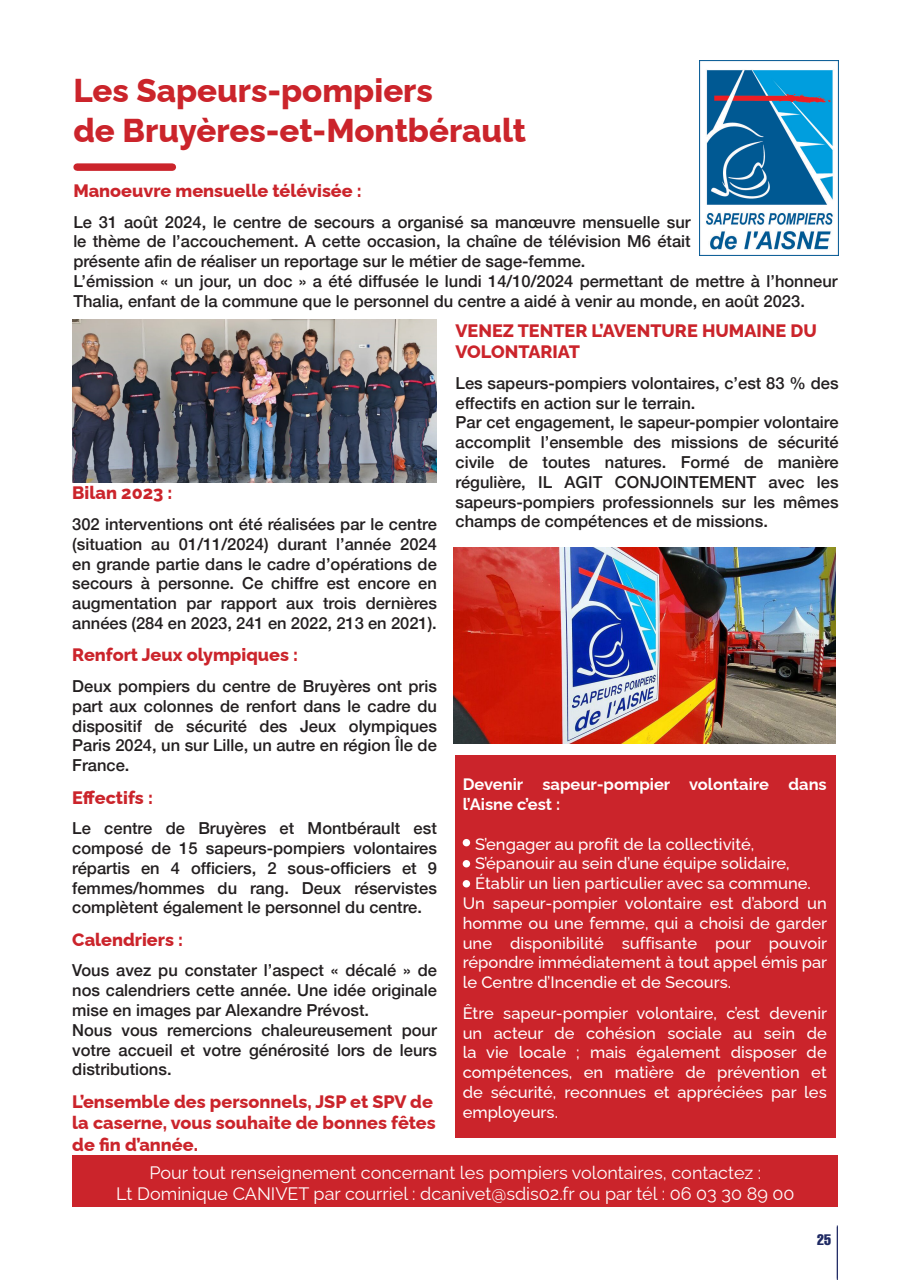
<style>
.page{position:relative;width:910px;height:1280px;background:#fff}
.page>*{position:absolute;margin:0;border:0;box-sizing:border-box;transform-origin:0 0}
.t1{font:800 33px/39.6px "Raleway";color:#cb242b}
.t2{font:800 18px/21.6px "Raleway";color:#cb242b}
.t3{font:18px/21.6px "Raleway";color:#fff;text-align:center}
.t4{font:500 16.5px/19.8px "Helvetica Neue";color:#231f20;text-align:justify}
.t5{font:500 16.5px/19.8px "Raleway";color:#fff;text-align:justify}
.t6{font:700 16.5px/19.8px "Raleway";color:#fff}
.t7{font:extra-condensed 15px "Helvetica";color:#1e2963}
</style>
<div class="page">
<hr style="left:837px;top:1227px;width:1px;height:53px;background:#1e2963">
<hr style="left:837px;top:1225px;width:1px;height:54px;background:#1e2963">
<div style="left:77px;top:163px;width:95px;height:8px;background:#cb242b"></div>
<img style="left:699px;top:60px;width:140px;height:195px">
<div style="left:73px;top:1155px;width:765px;height:51px;background:#cb242b"></div>
<img style="left:454px;top:547px;width:382px;height:197px">
<img style="left:72px;top:320px;width:365px;height:163px">
<div style="left:455px;top:756px;width:381px;height:382px;background:#cb242b"></div>
<div style="left:463px;top:860px;width:7px;height:7px;background:#fff;border-radius:50%"></div>
<div style="left:463px;top:839px;width:7px;height:7px;background:#fff;border-radius:50%"></div>
<div style="left:463px;top:880px;width:7px;height:7px;background:#fff;border-radius:50%"></div>
<h1 class="t1" style="left:73px;top:67px;width:454px">Les Sapeurs-pompiers<br>de Bruyères-et-Montbérault</h1>
<p class="t2" style="left:73px;top:178px;width:290px">Manoeuvre mensuelle télévisée :</p>
<p class="t4" style="left:73px;top:210px;width:766px;text-align:left">Le 31 août 2024, le centre de secours a organisé sa manœuvre mensuelle sur<br>le thème de l’accouchement. A cette occasion, la chaîne de télévision M6 était<br>présente afin de réaliser un reportage sur le métier de sage-femme.<br>L’émission « un jour, un doc » a été diffusée le lundi 14/10/2024 permettant de mettre à l’honneur Thalia, enfant de la commune que le personnel du centre a aidé à venir au monde, en août 2023.</p>
<p class="t2" style="left:455px;top:317px;width:363px">VENEZ TENTER L’AVENTURE HUMAINE DU<br>VOLONTARIAT</p>
<p class="t4" style="left:455px;top:372px;width:385px;text-align:left">Les sapeurs-pompiers volontaires, c’est 83 % des effectifs en action sur le terrain.<br>Par cet engagement, le sapeur-pompier volontaire accomplit l’ensemble des missions de sécurité civile de toutes natures. Formé de manière régulière, IL AGIT CONJOINTEMENT avec les sapeurs-pompiers professionnels sur les mêmes champs de compétences et de missions.</p>
<p class="t2" style="left:72px;top:480px;width:102px">Bilan 2023 :</p>
<p class="t4" style="left:72px;top:513px;width:366px">302 interventions ont été réalisées par le centre (situation au 01/11/2024) durant l’année 2024 en grande partie dans le cadre d’opérations de secours à personne. Ce chiffre est encore en augmentation par rapport aux trois dernières années (284 en 2023, 241 en 2022, 213 en 2021).</p>
<p class="t2" style="left:72px;top:642px;width:227px">Renfort Jeux olympiques :</p>
<p class="t4" style="left:72px;top:675px;width:366px">Deux pompiers du centre de Bruyères ont pris part aux colonnes de renfort dans le cadre du dispositif de sécurité des Jeux olympiques Paris 2024, un sur Lille, un autre en région Île de France.</p>
<p class="t2" style="left:72px;top:784px;width:82px">Effectifs :</p>
<p class="t4" style="left:72px;top:817px;width:366px">Le centre de Bruyères et Montbérault est composé de 15 sapeurs-pompiers volontaires répartis en 4 officiers, 2 sous-officiers et 9 femmes/hommes du rang. Deux réservistes complètent également le personnel du centre.</p>
<p class="t2" style="left:72px;top:926px;width:112px">Calendriers :</p>
<p class="t4" style="left:72px;top:959px;width:366px;text-align:left">Vous avez pu constater l’aspect « décalé » de nos calendriers cette année. Une idée originale mise en images par Alexandre Prévost.<br>Nous vous remercions chaleureusement pour votre accueil et votre générosité lors de leurs distributions.</p>
<p class="t2" style="left:72px;top:1088px;width:365px">L’ensemble des personnels, JSP et SPV de la caserne, vous souhaite de bonnes fêtes de fin d’année.</p>
<p class="t6" style="left:463px;top:773px;width:366px">Devenir sapeur-pompier volontaire dans l’Aisne c’est :</p>
<p class="t5" style="left:475px;top:832px;width:281px">S’engager au profit de la collectivité,</p>
<p class="t5" style="left:475px;top:852px;width:316px">S’épanouir au sein d’une équipe solidaire,</p>
<p class="t5" style="left:475px;top:872px;width:337px">Établir un lien particulier avec sa commune.</p>
<p class="t5" style="left:463px;top:891px;width:366px">Un sapeur-pompier volontaire est d’abord un</p>
<p class="t5" style="left:463px;top:911px;width:366px">homme ou une femme, qui a choisi de garder</p>
<p class="t5" style="left:463px;top:931px;width:366px">une disponibilité suffisante pour pouvoir</p>
<p class="t5" style="left:463px;top:951px;width:366px">répondre immédiatement à tout appel émis par</p>
<p class="t5" style="left:463px;top:971px;width:270px">le Centre d’Incendie et de Secours.</p>
<p class="t5" style="left:463px;top:1001px;width:366px">Être sapeur-pompier volontaire, c’est devenir un acteur de cohésion sociale au sein de la vie locale ; mais également disposer de compétences, en matière de prévention et de sécurité, reconnues et appréciées par les employeurs.</p>
<p class="t3" style="left:116px;top:1159px;width:680px">Pour tout renseignement concernant les pompiers volontaires, contactez :<br>Lt Dominique CANIVET par courriel : dcanivet@sdis02.fr ou par tél : 06 03 30 89 00</p>
<p class="t7" style="left:817px;top:1230px;width:15px">25</p>
</div>
